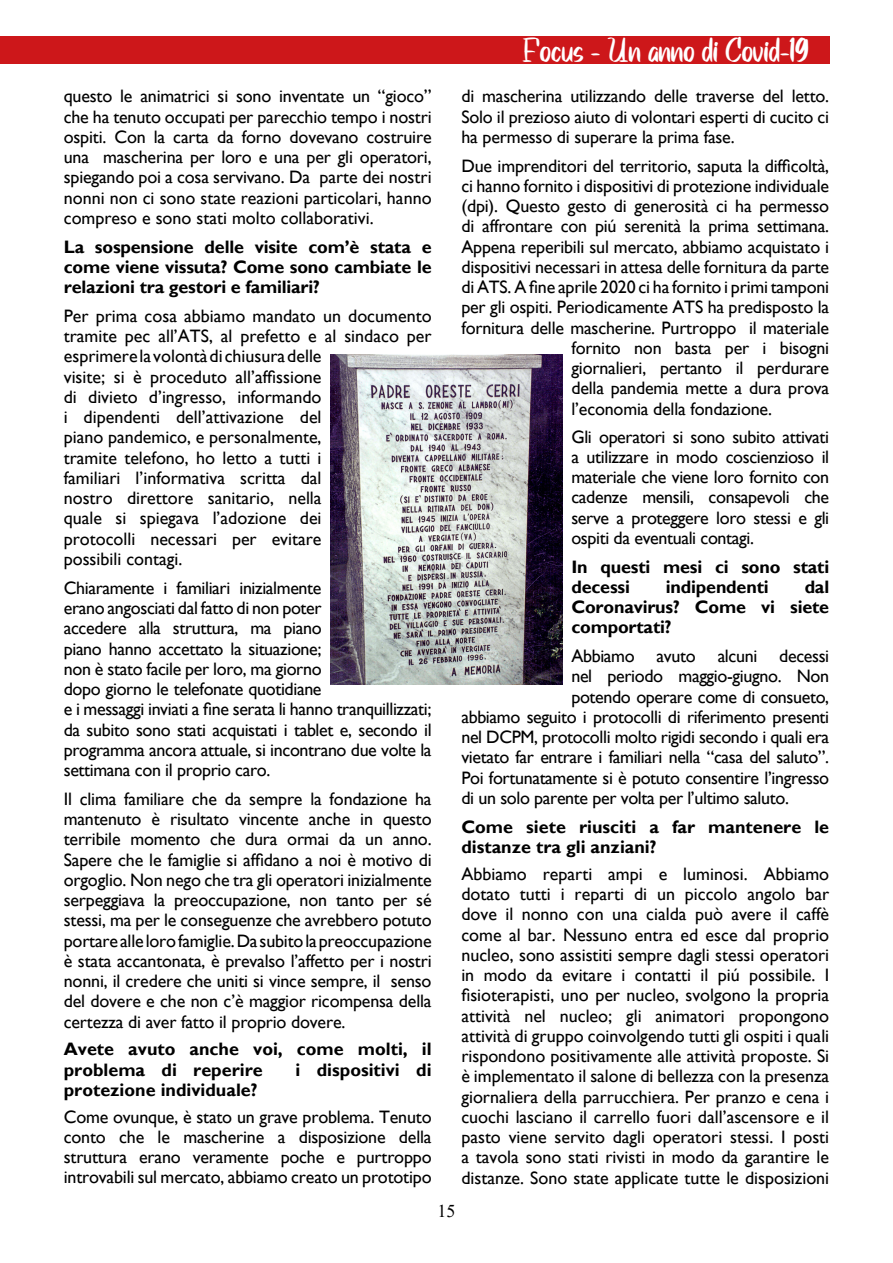
<style>
.page{position:relative;width:893px;height:1263px;background:#fff}
.page>*{position:absolute;margin:0;border:0;box-sizing:border-box;transform-origin:0 0}
.t1{font:21px "Ceria Clean";color:#fff}
.t2{font:18px/20.2px "Gill Sans";letter-spacing:-.01em;color:#000;text-align:justify}
.t3{font:700 18px/20.2px "Gill Sans";color:#000}
.t4{font:18px "Times New Roman";color:#000}
</style>
<div class="page">
<div style="left:0;top:37px;width:829px;height:27px;background:#cd171a"></div>
<img style="left:330px;top:354px;width:233px;height:330px">
<p class="t2" style="left:64px;top:87px;width:369px">questo le animatrici si sono inventate un “gioco” che ha tenuto occupati per parecchio tempo i nostri ospiti. Con la carta da forno dovevano costruire una mascherina per loro e una per gli operatori, spiegando poi a cosa servivano. Da parte dei nostri nonni non ci sono state reazioni particolari, hanno compreso e sono stati molto collaborativi.</p>
<p class="t3" style="left:64px;top:237px;width:369px;text-align:justify">La sospensione delle visite com’è stata e come viene vissuta? Come sono cambiate le relazioni tra gestori e familiari?</p>
<p class="t2" style="left:64px;top:306px;width:369px;text-align:left">Per prima cosa abbiamo mandato un documento tramite pec all’ATS, al prefetto e al sindaco per esprimere la volontà di chiusura delle<br>visite; si è proceduto all’affissione<br>di divieto d’ingresso, informando<br>i dipendenti dell’attivazione del<br>piano pandemico, e personalmente,<br>tramite telefono, ho letto a tutti i<br>familiari l’informativa scritta dal<br>nostro direttore sanitario, nella<br>quale si spiegava l’adozione dei<br>protocolli necessari per evitare<br>possibili contagi.</p>
<p class="t2" style="left:64px;top:578px;width:369px;text-align:left">Chiaramente i familiari inizialmente<br>erano angosciati dal fatto di non poter<br>accedere alla struttura, ma piano<br>piano hanno accettato la situazione;<br>non è stato facile per loro, ma giorno<br>dopo giorno le telefonate quotidiane<br>e i messaggi inviati a fine serata li hanno tranquillizzati; da subito sono stati acquistati i tablet e, secondo il programma ancora attuale, si incontrano due volte la settimana con il proprio caro.</p>
<p class="t2" style="left:64px;top:789px;width:369px">Il clima familiare che da sempre la fondazione ha mantenuto è risultato vincente anche in questo terribile momento che dura ormai da un anno.<br>Sapere che le famiglie si affidano a noi è motivo di orgoglio. Non nego che tra gli operatori inizialmente serpeggiava la preoccupazione, non tanto per sé stessi, ma per le conseguenze che avrebbero potuto portare alle loro famiglie. Da subito la preoccupazione è stata accantonata, è prevalso l’affetto per i nostri nonni, il credere che uniti si vince sempre, il senso del dovere e che non c’è maggior ricompensa della certezza di aver fatto il proprio dovere.</p>
<p class="t3" style="left:64px;top:1040px;width:369px">Avete avuto anche voi, come molti, il problema di reperire</p>
<p class="t3" style="left:295px;top:1060px;width:138px">i dispositivi di</p>
<p class="t3" style="left:64px;top:1080px;width:195px">protezione individuale?</p>
<p class="t2" style="left:64px;top:1107px;width:369px">Come ovunque, è stato un grave problema. Tenuto conto che le mascherine a disposizione della struttura erano veramente poche e purtroppo introvabili sul mercato, abbiamo creato un prototipo</p>
<p class="t1" style="left:523px;top:42px;width:288px">Focus - Un anno di Covid-19</p>
<p class="t2" style="left:461px;top:87px;width:369px">di mascherina utilizzando delle traverse del letto.<br>Solo il prezioso aiuto di volontari esperti di cucito ci ha permesso di superare la prima fase.</p>
<p class="t2" style="left:461px;top:156px;width:369px">Due imprenditori del territorio, saputa la difficoltà,</p>
<p class="t2" style="left:461px;top:176px;width:369px">ci hanno fornito i dispositivi di protezione individuale</p>
<p class="t2" style="left:461px;top:196px;width:369px">(dpi). Questo gesto di generosità ci ha permesso</p>
<p class="t2" style="left:461px;top:217px;width:369px">di affrontare con piú serenità la prima settimana.</p>
<p class="t2" style="left:461px;top:237px;width:369px">Appena reperibili sul mercato, abbiamo acquistato i</p>
<p class="t2" style="left:461px;top:257px;width:369px">dispositivi necessari in attesa delle fornitura da parte</p>
<p class="t2" style="left:461px;top:277px;width:369px">di ATS. A fine aprile 2020 ci ha fornito i primi tamponi</p>
<p class="t2" style="left:461px;top:298px;width:369px">per gli ospiti. Periodicamente ATS ha predisposto la</p>
<p class="t2" style="left:461px;top:318px;width:369px">fornitura delle mascherine. Purtroppo il materiale</p>
<p class="t2" style="left:571px;top:338px;width:259px">fornito non basta per i bisogni</p>
<p class="t2" style="left:571px;top:358px;width:259px">giornalieri, pertanto il perdurare</p>
<p class="t2" style="left:571px;top:379px;width:259px">della pandemia mette a dura prova</p>
<p class="t2" style="left:571px;top:399px;width:202px">l’economia della fondazione.</p>
<p class="t2" style="left:571px;top:427px;width:259px">Gli operatori si sono subito attivati a utilizzare in modo coscienzioso il materiale che viene loro fornito con cadenze mensili, consapevoli che serve a proteggere loro stessi e gli ospiti da eventuali contagi.</p>
<p class="t3" style="left:571px;top:557px;width:259px">In questi mesi ci sono stati decessi</p>
<p class="t3" style="left:666px;top:577px;width:104px">indipendenti</p>
<p class="t3" style="left:571px;top:577px;width:259px;text-align:justify;text-indent:233px">dal Coronavirus? Come vi siete comportati?</p>
<p class="t2" style="left:571px;top:646px;width:259px">Abbiamo avuto alcuni decessi</p>
<p class="t2" style="left:571px;top:666px;width:259px">nel periodo maggio-giugno. Non</p>
<p class="t2" style="left:571px;top:687px;width:259px">potendo operare come di consueto,</p>
<p class="t2" style="left:461px;top:707px;width:369px">abbiamo seguito i protocolli di riferimento presenti</p>
<p class="t2" style="left:461px;top:727px;width:369px">nel DCPM, protocolli molto rigidi secondo i quali era</p>
<p class="t2" style="left:461px;top:747px;width:369px">vietato far entrare i familiari nella “casa del saluto”.</p>
<p class="t2" style="left:461px;top:768px;width:369px">Poi fortunatamente si è potuto consentire l’ingresso</p>
<p class="t2" style="left:461px;top:788px;width:329px">di un solo parente per volta per l’ultimo saluto.</p>
<p class="t3" style="left:461px;top:817px;width:369px">Come siete riusciti a far mantenere le distanze tra gli anziani?</p>
<p class="t2" style="left:461px;top:864px;width:369px">Abbiamo reparti ampi e luminosi. Abbiamo dotato tutti i reparti di un piccolo angolo bar dove il nonno con una cialda può avere il caffè come al bar. Nessuno entra ed esce dal proprio nucleo, sono assistiti sempre dagli stessi operatori in modo da evitare i contatti il piú possibile. I fisioterapisti, uno per nucleo, svolgono la propria attività nel nucleo; gli animatori propongono attività di gruppo coinvolgendo tutti gli ospiti i quali rispondono positivamente alle attività proposte. Si è implementato il salone di bellezza con la presenza giornaliera della parrucchiera. Per pranzo e cena i cuochi lasciano il carrello fuori dall’ascensore e il pasto viene servito dagli operatori stessi. I posti a tavola sono stati rivisti in modo da garantire le distanze. Sono state applicate tutte le disposizioni</p>
<p class="t4" style="left:437px;top:1198px;width:19px">15</p>
</div>
